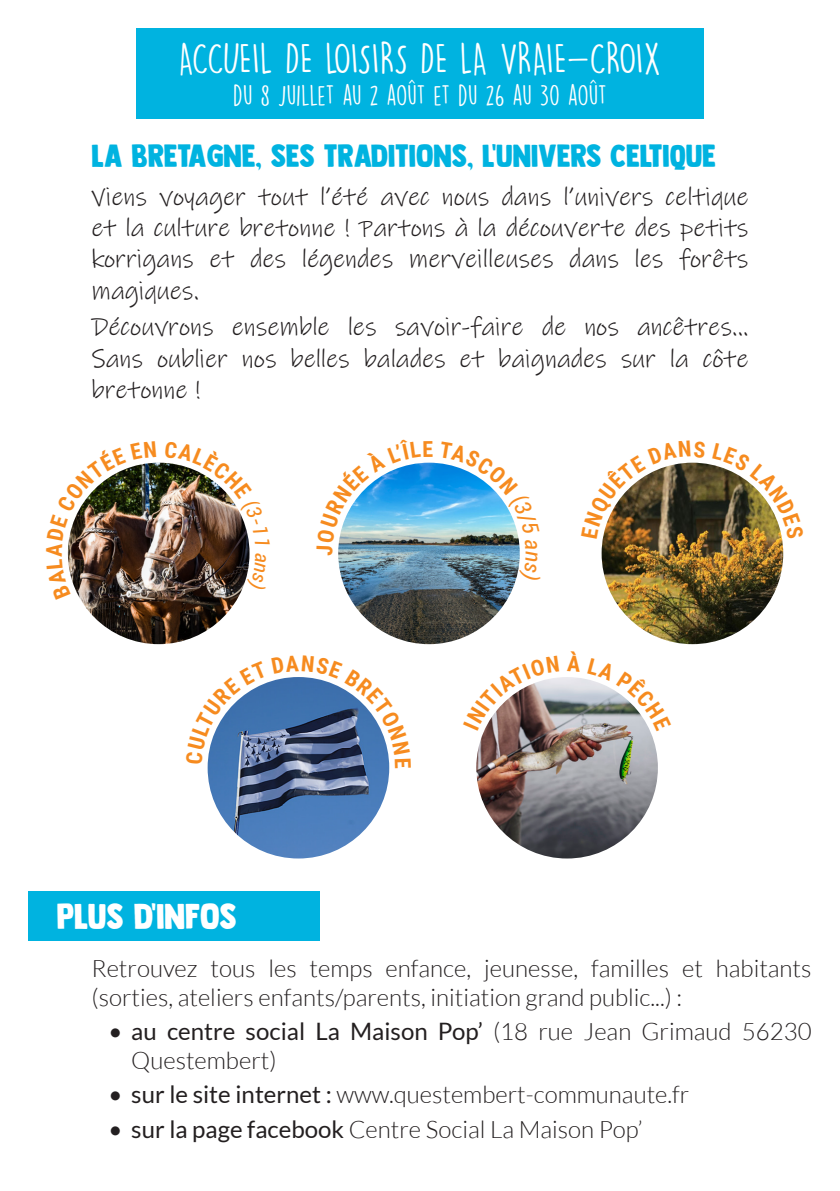
<style>
.page{position:relative;width:840px;height:1191px;background:#fff}
.page>*{position:absolute;margin:0;border:0;box-sizing:border-box;transform-origin:0 0}
.t1{font:40px "DK Lemon Yellow Sun";letter-spacing:-.025em;color:#fff}
.t2{font:36px "DK Longreach";color:#fff}
.t3{font:32px "DK Longreach";color:#00b3e0}
.t4{font:26px/31.2px "Ink Free";color:#231f20;text-align:justify}
.t5{font:26px "DK Lemon Yellow Sun";letter-spacing:-.015em;color:#fff}
.t6{font:300 24px/28.8px "Lato";color:#231f20}
.s1{font-weight:400}
</style>
<div class="page">
<div style="left:136px;top:28px;width:567px;height:91px;background:#00b3e0"></div>
<div style="left:28px;top:891px;width:291px;height:49px;background:#00b3e0"></div>
<img style="left:68px;top:463px;width:181px;height:181px;border-radius:91px">
<img style="left:601px;top:463px;width:181px;height:181px;border-radius:91px">
<img style="left:207px;top:677px;width:182px;height:181px;border-radius:91px">
<img style="left:338px;top:463px;width:181px;height:181px;border-radius:91px">
<img style="left:476px;top:677px;width:181px;height:181px;border-radius:91px">
<img style="left:67px;top:462px;width:89px;height:138px">
<img style="left:165px;top:463px;width:84px;height:82px">
<svg style="left:245px;top:553px;width:5px;height:28px"></svg>
<img style="left:602px;top:462px;width:102px;height:76px">
<img style="left:711px;top:464px;width:71px;height:75px">
<svg style="left:207px;top:677px;width:183px;height:91px"></svg>
<img style="left:338px;top:462px;width:94px;height:93px">
<img style="left:439px;top:463px;width:81px;height:118px">
<svg style="left:484px;top:677px;width:75px;height:53px"></svg>
<svg style="left:587px;top:679px;width:63px;height:52px"></svg>
<p class="t1" style="left:179px;top:33px;width:483px">ACCUEIL DE LOISIRS DE LA VRAIE-CROIX</p>
<p class="t5" style="left:233px;top:79px;width:375px">DU 8 JUILLET AU 2 AOÛT ET DU 26 AU 30 AOÛT</p>
<p class="t3" style="left:91px;top:137px;width:625px">LA BRETAGNE, SES TRADITIONS, L'UNIVERS CELTIQUE</p>
<p class="t4" style="left:91px;top:181px;width:658px">Viens voyager tout l’été avec nous dans l’univers celtique et la culture bretonne ! Partons à la découverte des petits korrigans et des légendes merveilleuses dans les forêts magiques.</p>
<p class="t4" style="left:91px;top:312px;width:658px">Découvrons ensemble les savoir-faire de nos ancêtres...<br>Sans oublier nos belles balades et baignades sur la côte bretonne !</p>
<p class="t2" style="left:57px;top:895px;width:181px">PLUS D'INFOS</p>
<p class="t6" style="left:91px;top:954px;width:721px">Retrouvez tous les temps enfance, jeunesse, familles et habitants (sorties, ateliers enfants/parents, initiation grand public...) :</p>
<p class="t6" style="left:131px;top:1017px;width:681px;text-indent:-23px"><span class="s1">• au centre social La Maison Pop’</span> (18 rue Jean Grimaud 56230<br>Questembert)</p>
<p class="t6" style="left:108px;top:1080px;width:582px"><span class="s1">• sur le site internet :</span> www.questembert-communaute.fr</p>
<p class="t6" style="left:108px;top:1115px;width:535px"><span class="s1">• sur la page facebook</span> Centre Social La Maison Pop’</p>
</div>
